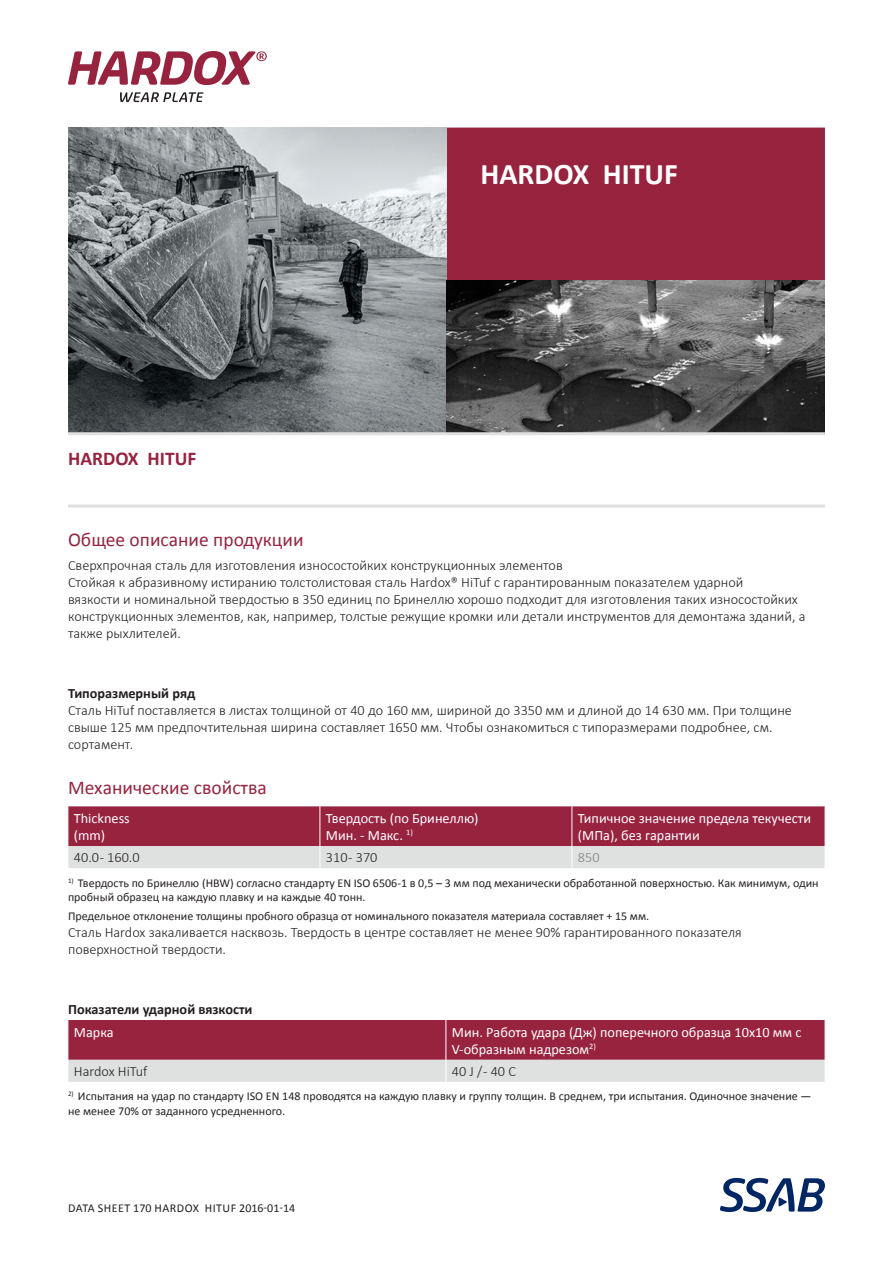
<style>
.page{position:relative;width:893px;height:1263px;background:#fff}
.page>*{position:absolute;margin:0;border:0;box-sizing:border-box;transform-origin:0 0}
.SSAB_product_name_fr{font:700 30px "Calibri";color:#fff}
.SSAB_subhead_ALL_CAP{font:19.5px "Calibri";color:#97233f}
.SSAB_product_headlin{font:700 19.5px "Calibri";color:#97233f}
.SSAB_text_HermesFB_T{font:300 14.25px/17.1px "Calibri";color:#231f20}
.SSAB_table_header_ne{font:14.25px/17.1px "Calibri";color:#fff}
.SSAB_subhead_black_H{font:700 14.25px "Calibri";color:#231f20}
.SSAB_Table_cell{font:300 14.25px "Calibri";color:#231f20}
.SSAB_Table_cell-2{font:300 14.25px "Calibri";color:#808285}
.SSAB_captions_Hermes{font:12px/14.4px "Calibri";color:#231f20}
.SSAB_footer_ALL_CAPS{font:12px "Calibri";letter-spacing:.01em;color:#231f20}
</style>
<div class="page">
<svg style="left:720px;top:1178px;width:105px;height:34px"></svg>
<div style="left:446px;top:128px;width:379px;height:153px;background:#97233f"></div>
<img style="left:68px;top:128px;width:378px;height:304px">
<img style="left:446px;top:281px;width:379px;height:151px">
<svg style="left:120px;top:92px;width:83px;height:10px"></svg>
<svg style="left:68px;top:51px;width:199px;height:34px"></svg>
<svg style="left:68px;top:806px;width:757px;height:62px;background:#b16779"></svg>
<svg style="left:68px;top:1020px;width:757px;height:62px;background:#b16779"></svg>
<hr style="left:68px;top:432px;width:757px;height:3px;background:#dfe0e0">
<hr style="left:68px;top:504px;width:757px;height:3px;background:#dfe0e0">
<p class="SSAB_product_headlin" style="left:68px;top:445px;width:130px">HARDOX HITUF</p>
<p class="SSAB_product_name_fr" style="left:480px;top:153px;width:199px">HARDOX HITUF</p>
<p class="SSAB_subhead_ALL_CAP" style="left:68px;top:526px;width:237px">ОБЩЕЕ ОПИСАНИЕ ПРОДУКЦИИ</p>
<p class="SSAB_text_HermesFB_T" style="left:68px;top:556px;width:496px">Сверхпрочная сталь для изготовления износостойких конструкционных элементов</p>
<p class="SSAB_text_HermesFB_T" style="left:68px;top:573px;width:739px">Стойкая к абразивному истиранию толстолистовая сталь Hardox® HiTuf с гарантированным показателем ударной<br>вязкости и номинальной твердостью в 350 единиц по Бринеллю хорошо подходит для изготовления таких износостойких конструкционных элементов, как, например, толстые режущие кромки или детали инструментов для демонтажа зданий, а также рыхлителей.</p>
<p class="SSAB_subhead_black_H" style="left:68px;top:683px;width:129px">Типоразмерный ряд</p>
<p class="SSAB_text_HermesFB_T" style="left:68px;top:702px;width:725px">Сталь HiTuf поставляется в листах толщиной от 40 до 160 мм, шириной до 3350 мм и длиной до 14 630 мм. При толщине свыше 125 мм предпочтительная ширина составляет 1650 мм. Чтобы ознакомиться с типоразмерами подробнее, см. сортамент.</p>
<p class="SSAB_subhead_ALL_CAP" style="left:68px;top:774px;width:200px">МЕХАНИЧЕСКИЕ СВОЙСТВА</p>
<p class="SSAB_table_header_ne" style="left:74px;top:809px;width:57px">THICKNESS</p>
<p class="SSAB_table_header_ne" style="left:74px;top:826px;width:33px">(MM)</p>
<p class="SSAB_table_header_ne" style="left:326px;top:809px;width:154px">ТВЕРДОСТЬ (ПО БРИНЕЛЛЮ)</p>
<p class="SSAB_table_header_ne" style="left:326px;top:826px;width:88px">МИН. - МАКС. <sup>1)</sup></p>
<p class="SSAB_table_header_ne" style="left:578px;top:809px;width:235px">ТИПИЧНОЕ ЗНАЧЕНИЕ ПРЕДЕЛА ТЕКУЧЕСТИ (МПА), БЕЗ ГАРАНТИИ</p>
<p class="SSAB_Table_cell" style="left:74px;top:848px;width:67px">40.0 - 160.0</p>
<p class="SSAB_Table_cell" style="left:326px;top:848px;width:53px">310 - 370</p>
<p class="SSAB_Table_cell-2" style="left:578px;top:848px;width:23px">850</p>
<p class="SSAB_captions_Hermes" style="left:68px;top:875px;width:752px"><sup>1)</sup> ТВЕРДОСТЬ ПО БРИНЕЛЛЮ (H BW) СОГЛАСНО СТАНДАРТУ EN ISO 6506-1 В 0,5 – 3 ММ ПОД МЕХАНИЧЕСКИ ОБРАБОТАННОЙ ПОВЕРХНОСТЬЮ. КАК МИНИМУМ, ОДИН<br>ПРОБНЫЙ ОБРАЗЕЦ НА КАЖДУЮ ПЛАВКУ И НА КАЖДЫЕ 40 ТОНН.</p>
<p class="SSAB_captions_Hermes" style="left:68px;top:908px;width:583px">ПРЕДЕЛЬНОЕ ОТКЛОНЕНИЕ ТОЛЩИНЫ ПРОБНОГО ОБРАЗЦА ОТ НОМИНАЛЬНОГО ПОКАЗАТЕЛЯ МАТЕРИАЛА СОСТАВЛЯЕТ + 15 ММ.</p>
<p class="SSAB_text_HermesFB_T" style="left:68px;top:923px;width:675px">Сталь Hardox закаливается насквозь. Твердость в центре составляет не менее 90% гарантированного показателя поверхностной твердости.</p>
<p class="SSAB_subhead_black_H" style="left:68px;top:999px;width:186px">Показатели ударной вязкости</p>
<p class="SSAB_table_header_ne" style="left:74px;top:1023px;width:41px">МАРКА</p>
<p class="SSAB_table_header_ne" style="left:452px;top:1023px;width:351px">МИН. РАБОТА УДАРА (ДЖ) ПОПЕРЕЧНОГО ОБРАЗЦА 10X10 ММ С<br>V-ОБРАЗНЫМ НАДРЕЗОМ<sup>2)</sup></p>
<p class="SSAB_Table_cell" style="left:74px;top:1062px;width:75px">Hardox HiTuf</p>
<p class="SSAB_Table_cell" style="left:452px;top:1062px;width:66px">40 J / - 40 C</p>
<p class="SSAB_captions_Hermes" style="left:68px;top:1089px;width:745px"><sup>2)</sup> ИСПЫТАНИЯ НА УДАР ПО СТАНДАРТУ ISO EN 148 ПРОВОДЯТСЯ НА КАЖДУЮ ПЛАВКУ И ГРУППУ ТОЛЩИН. В СРЕДНЕМ, ТРИ ИСПЫТАНИЯ. ОДИНОЧНОЕ ЗНАЧЕНИЕ —<br>НЕ МЕНЕЕ 70% ОТ ЗАДАННОГО УСРЕДНЕННОГО.</p>
<p class="SSAB_footer_ALL_CAPS" style="left:68px;top:1199px;width:228px">DATA SHEET 170 HARDOX H ITUF 2016-01-14</p>
</div>
